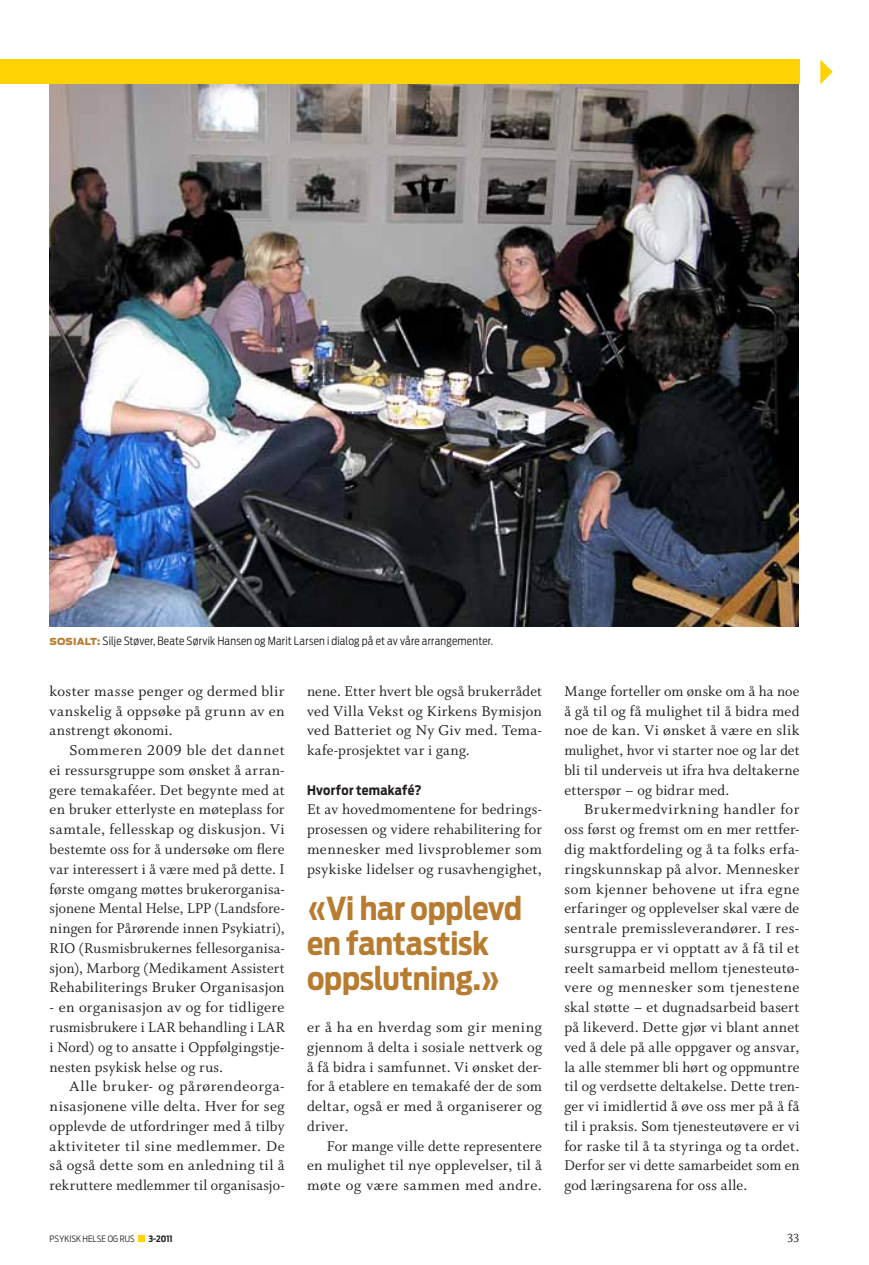
<style>
.page{position:relative;width:869px;height:1265px;background:#fff}
.page>*{position:absolute;margin:0;border:0;box-sizing:border-box;transform-origin:0 0}
.t1{font:700 31.5px/35px "Antenna Cond";letter-spacing:-.005em;color:#b87c31}
.t2{font:15.75px/19.8px "Whitman Roman LF";letter-spacing:.015em;color:#231f20;text-align:justify}
.t3{font:700 13.12px "Antenna Cond";letter-spacing:.025em;color:#231f20}
.t4{font:13.12px "Whitman Roman LF";color:#231f20}
.t5{font:300 11.38px "Antenna Cond";letter-spacing:.015em;color:#231f20}
.t6{font:300 8.75px "Antenna Cond";letter-spacing:.01em;color:#231f20}
.t7{font:700 8.75px "Antenna Cond";color:#231f20}
.s1{font-family:"Antenna";font-weight:900;font-size:9.62px;color:#b87c31}
</style>
<div class="page">
<div style="left:0;top:60px;width:799px;height:24px;background:#fed304"></div>
<svg style="left:820px;top:60px;width:12px;height:24px"></svg>
<div style="left:138px;top:1235px;width:6px;height:7px;background:#fed304"></div>
<img style="left:50px;top:84px;width:747px;height:542px">
<p class="t5" style="left:50px;top:634px;width:444px"><span class="s1">SOSIALT:</span> Silje Støver, Beate Sørvik Hansen og Marit Larsen i dialog på et av våre arrangementer.</p>
<p class="t2" style="left:50px;top:681px;width:236px">koster masse penger og dermed blir vanskelig å oppsøke på grunn av en anstrengt økonomi.</p>
<p class="t2" style="left:50px;top:741px;width:236px;text-indent:20px">Sommeren 2009 ble det dannet ei ressursgruppe som ønsket å arran&shy;gere temakaféer. Det begynte med at en bruker etterlyste en møteplass for samtale, fellesskap og diskusjon. Vi bestemte oss for å undersøke om flere var interessert i å være med på dette. I første omgang møttes brukerorganisa&shy;sjonene Mental Helse, LPP (Landsfore&shy;ningen for Pårørende innen Psykiatri), RIO (Rusmisbrukernes fellesorganisa&shy;sjon), Marborg (Medikament Assistert Rehabiliterings Bruker Organisasjon</p>
<p class="t2" style="left:50px;top:998px;width:236px">- en organisasjon av og for tidligere rusmisbrukere i LAR behandling i LAR i Nord) og to ansatte i Oppfølgingstje&shy;nesten psykisk helse og rus.</p>
<p class="t2" style="left:50px;top:1077px;width:236px;text-indent:20px">Alle bruker- og pårørendeorga&shy;nisasjonene ville delta. Hver for seg opplevde de utfordringer med å tilby aktiviteter til sine medlemmer. De så også dette som en anledning til å rekruttere medlemmer til organisasjo-</p>
<p class="t2" style="left:307px;top:681px;width:236px">nene. Etter hvert ble også brukerrådet ved Villa Vekst og Kirkens Bymisjon ved Batteriet og Ny Giv med. Tema&shy;kafe-prosjektet var i gang.</p>
<p class="t3" style="left:307px;top:782px;width:116px">Hvorfor temakafé?</p>
<p class="t2" style="left:307px;top:800px;width:236px">Et av hovedmomentene for bedrings&shy;prosessen og videre rehabilitering for mennesker med livsproblemer som psykiske lidelser og rusavhengighet,</p>
<h1 class="t1" style="left:307px;top:891px;width:216px">«Vi har opplevd en fantastisk oppslutning.»</h1>
<p class="t2" style="left:307px;top:1018px;width:236px">er å ha en hverdag som gir mening gjennom å delta i sosiale nettverk og å få bidra i samfunnet. Vi ønsket der&shy;for å etablere en temakafé der de som deltar, også er med å organiserer og driver.</p>
<p class="t2" style="left:307px;top:1136px;width:236px;text-indent:20px">For mange ville dette representere en mulighet til nye opplevelser, til å møte og være sammen med andre.</p>
<p class="t2" style="left:564px;top:681px;width:236px">Mange forteller om ønske om å ha noe å gå til og få mulighet til å bidra med noe de kan. Vi ønsket å være en slik mulighet, hvor vi starter noe og lar det bli til underveis ut ifra hva deltakerne etterspør – og bidrar med.</p>
<p class="t2" style="left:564px;top:800px;width:236px;text-indent:20px">Brukermedvirkning handler for oss først og fremst om en mer rettfer&shy;dig maktfordeling og å ta folks erfa&shy;ringskunnskap på alvor. Mennesker som kjenner behovene ut ifra egne erfaringer og opplevelser skal være de sentrale premissleverandører. I res&shy;sursgruppa er vi opptatt av å få til et reelt samarbeid mellom tjenesteutø&shy;vere og mennesker som tjenestene skal støtte – et dugnadsarbeid basert på likeverd. Dette gjør vi blant annet ved å dele på alle oppgaver og ansvar, la alle stemmer bli hørt og oppmuntre til og verdsette deltakelse. Dette tren&shy;ger vi imidlertid å øve oss mer på å få til i praksis. Som tjenesteutøvere er vi for raske til å ta styringa og ta ordet.<br>Derfor ser vi dette samarbeidet som en god læringsarena for oss alle.</p>
<p class="t6" style="left:50px;top:1233px;width:86px">PSYKISK HELSE OG RUS</p>
<p class="t7" style="left:148px;top:1233px;width:26px">3-2011</p>
<p class="t4" style="left:786px;top:1231px;width:14px">33</p>
</div>
